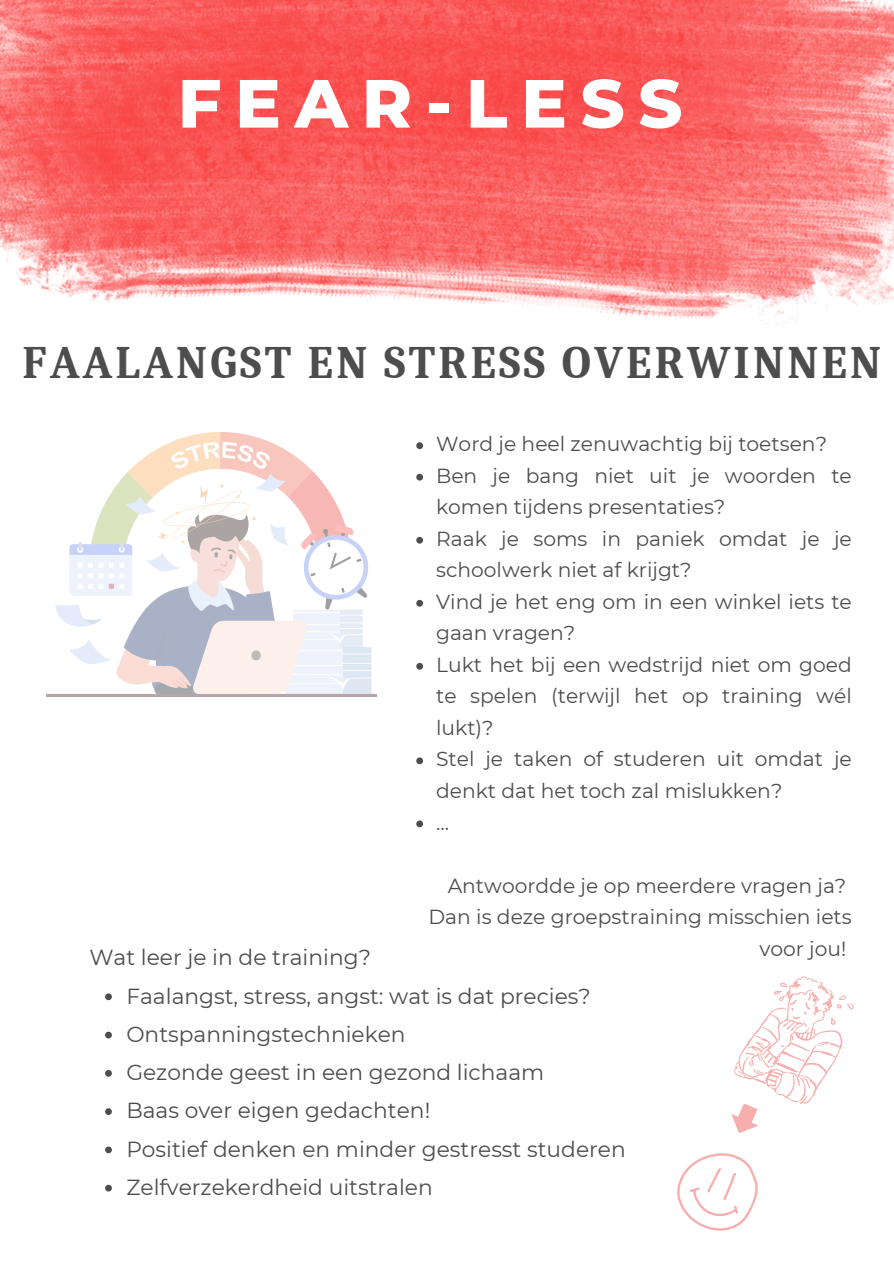
<style>
.page{position:relative;width:894px;height:1264px;background:#fff}
.page>*{position:absolute;margin:0;border:0;box-sizing:border-box;transform-origin:0 0}
.t1{font:800 68.1px "Montserrat";letter-spacing:.2em;color:#fff}
.t2{font:700 45.15px "Caladea";letter-spacing:.075em;color:#4d4d4d}
.t3{font:21.75px "Montserrat";color:#4d4d4d}
.t4{font:20.25px/31.5px "Montserrat";color:#4d4d4d}
</style>
<div class="page">
<img style="left:0;top:0;width:893px;height:544px">
<svg style="left:677px;top:976px;width:177px;height:255px"></svg>
<img style="left:46px;top:433px;width:330px;height:263px">
<svg style="left:416px;top:442px;width:7px;height:7px"></svg>
<svg style="left:416px;top:474px;width:7px;height:6px"></svg>
<svg style="left:416px;top:537px;width:7px;height:6px"></svg>
<svg style="left:416px;top:600px;width:7px;height:6px"></svg>
<svg style="left:416px;top:663px;width:7px;height:6px"></svg>
<svg style="left:416px;top:757px;width:7px;height:7px"></svg>
<svg style="left:416px;top:820px;width:7px;height:7px"></svg>
<svg style="left:105px;top:993px;width:7px;height:7px"></svg>
<svg style="left:105px;top:1031px;width:7px;height:7px"></svg>
<svg style="left:105px;top:1070px;width:7px;height:6px"></svg>
<svg style="left:105px;top:1108px;width:7px;height:6px"></svg>
<svg style="left:105px;top:1146px;width:7px;height:7px"></svg>
<svg style="left:105px;top:1184px;width:7px;height:7px"></svg>
<p class="t1" style="left:178px;top:62px;width:506px">FEAR-LESS</p>
<p class="t2" style="left:23px;top:337px;width:859px">FAALANGST EN STRESS OVERWINNEN</p>
<p class="t4" style="left:436px;top:428px;width:392px">Word je heel zenuwachtig bij toetsen?</p>
<h1 class="t4" style="left:436px;top:460px;width:417px">Ben je bang niet uit je woorden te komen tijdens presentaties?</h1>
<h2 class="t4" style="left:436px;top:523px;width:417px">Raak je soms in paniek omdat je je schoolwerk niet af krijgt?</h2>
<p class="t4" style="left:436px;top:586px;width:417px">Vind je het eng om in een winkel iets te gaan vragen?</p>
<p class="t4" style="left:436px;top:649px;width:417px;text-align:justify">Lukt het bij een wedstrijd niet om goed te spelen (terwijl het op training wél lukt)?</p>
<p class="t4" style="left:436px;top:743px;width:417px">Stel je taken of studeren uit omdat je denkt dat het toch zal mislukken?</p>
<p class="t4" style="left:436px;top:806px;width:14px">...</p>
<p class="t4" style="left:447px;top:869px;width:400px">Antwoordde je op meerdere vragen ja?</p>
<p class="t4" style="left:428px;top:901px;width:424px;text-align:right">Dan is deze groepstraining misschien iets voor jou!</p>
<p class="t3" style="left:89px;top:944px;width:283px">Wat leer je in de training?</p>
<p class="t3" style="left:126px;top:982px;width:466px">Faalangst, stress, angst: wat is dat precies?</p>
<p class="t3" style="left:126px;top:1020px;width:281px">Ontspanningstechnieken</p>
<p class="t3" style="left:126px;top:1059px;width:419px">Gezonde geest in een gezond lichaam</p>
<p class="t3" style="left:126px;top:1097px;width:305px">Baas over eigen gedachten!</p>
<p class="t3" style="left:126px;top:1135px;width:501px">Positief denken en minder gestresst studeren</p>
<p class="t3" style="left:126px;top:1173px;width:308px">Zelfverzekerdheid uitstralen</p>
</div>
